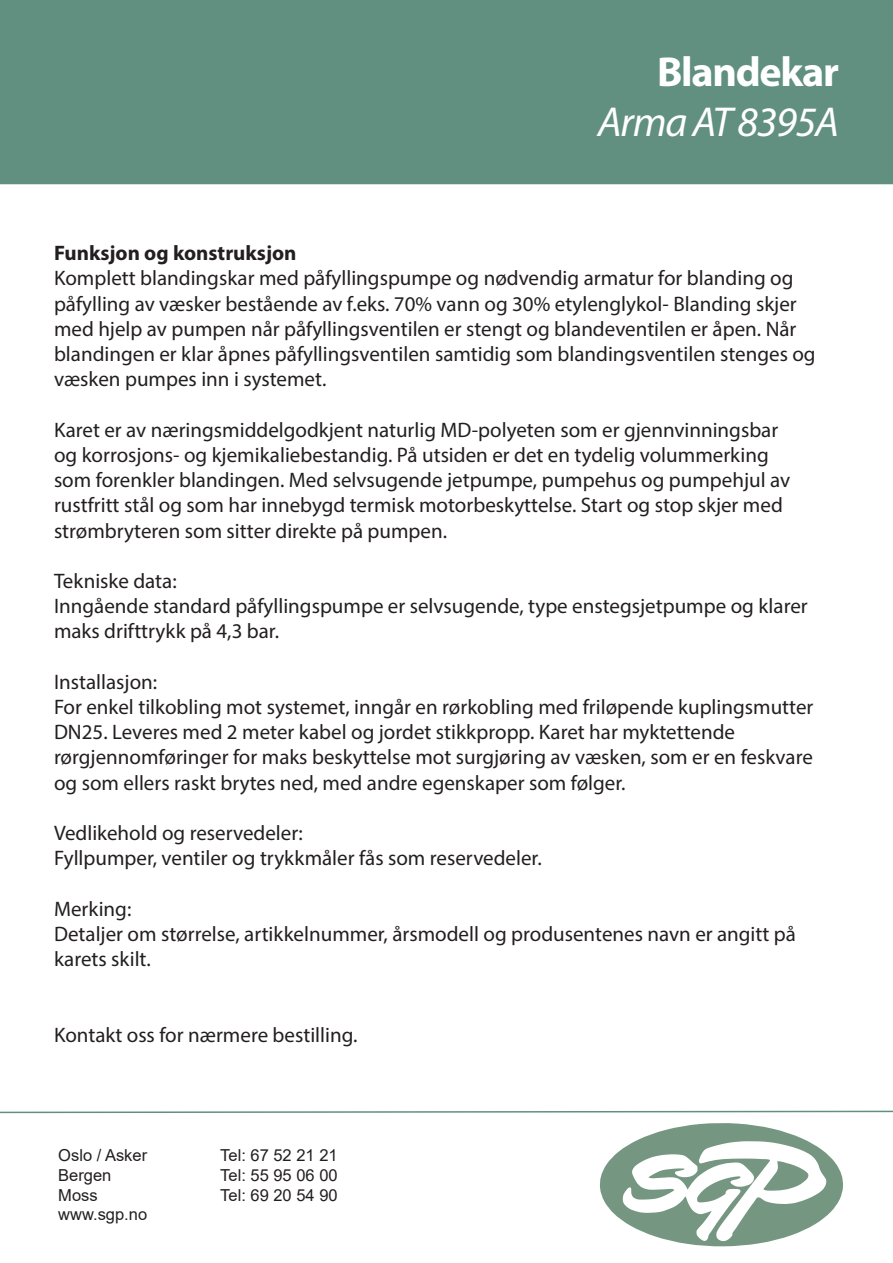
<style>
.page{position:relative;width:893px;height:1263px;background:#fff}
.page>*{position:absolute;margin:0;border:0;box-sizing:border-box;transform-origin:0 0}
.t1{font:italic 42px "Myriad Pro";letter-spacing:-.03em;color:#fff}
.t2{font:700 42px "Myriad Pro";letter-spacing:-.03em;color:#fff}
.t3{font:21px/25.2px "Myriad Pro";color:#231f20}
.t4{font:700 21px "Myriad Pro";color:#231f20}
.t5{font:16.5px "Arial";color:#231f20}
</style>
<div class="page">
<svg style="left:0;top:1110px;width:893px;height:4px"></svg>
<svg style="left:600px;top:1123px;width:243px;height:123px"></svg>
<div style="left:0;top:0;width:893px;height:184px;background:#619080"></div>
<p class="t2" style="left:657px;top:44px;width:183px">Blandekar</p>
<p class="t1" style="left:598px;top:96px;width:243px">Arma AT 8395A</p>
<p class="t4" style="left:54px;top:239px;width:244px">Funksjon og konstruksjon</p>
<p class="t3" style="left:54px;top:265px;width:763px">Komplett blandingskar med påfyllingspumpe og nødvendig armatur for blanding og påfylling av væsker bestående av f.eks. 70% vann og 30% etylenglykol- Blanding skjer med hjelp av pumpen når påfyllingsventilen er stengt og blandeventilen er åpen. Når blandingen er klar åpnes påfyllingsventilen samtidig som blandingsventilen stenges og væsken pumpes inn i systemet.</p>
<p class="t3" style="left:54px;top:417px;width:738px">Karet er av næringsmiddelgodkjent naturlig MD-polyeten som er gjennvinningsbar og korrosjons- og kjemikaliebestandig. På utsiden er det en tydelig volummerking som forenkler blandingen. Med selvsugende jetpumpe, pumpehus og pumpehjul av rustfritt stål og som har innebygd termisk motorbeskyttelse. Start og stop skjer med strømbryteren som sitter direkte på pumpen.</p>
<p class="t3" style="left:54px;top:568px;width:124px">Tekniske data:</p>
<p class="t3" style="left:54px;top:593px;width:755px">Inngående standard påfyllingspumpe er selvsugende, type enstegsjetpumpe og klarer maks drifttrykk på 4,3 bar.</p>
<p class="t3" style="left:54px;top:669px;width:105px">Installasjon:</p>
<p class="t3" style="left:54px;top:694px;width:761px">For enkel tilkobling mot systemet, inngår en rørkobling med friløpende kuplingsmutter DN25. Leveres med 2 meter kabel og jordet stikkpropp. Karet har myktettende rørgjennomføringer for maks beskyttelse mot surgjøring av væsken, som er en feskvare og som ellers raskt brytes ned, med andre egenskaper som følger.</p>
<p class="t3" style="left:54px;top:820px;width:250px">Vedlikehold og reservedeler:</p>
<p class="t3" style="left:54px;top:845px;width:489px">Fyllpumper, ventiler og trykkmåler fås som reservedeler.</p>
<p class="t3" style="left:54px;top:895px;width:79px">Merking:</p>
<p class="t3" style="left:54px;top:921px;width:743px">Detaljer om størrelse, artikkelnummer, årsmodell og produsentenes navn er angitt på karets skilt.</p>
<p class="t3" style="left:54px;top:1021px;width:305px">Kontakt oss for nærmere bestilling.</p>
<p class="t5" style="left:58px;top:1144px;width:90px">Oslo / Asker</p>
<p class="t5" style="left:220px;top:1144px;width:119px">Tel: 67 52 21 21</p>
<p class="t5" style="left:58px;top:1163px;width:55px">Bergen</p>
<p class="t5" style="left:220px;top:1163px;width:119px">Tel: 55 95 06 00</p>
<p class="t5" style="left:58px;top:1183px;width:41px">Moss</p>
<p class="t5" style="left:220px;top:1183px;width:119px">Tel: 69 20 54 90</p>
<p class="t5" style="left:58px;top:1203px;width:90px">www.sgp.no</p>
</div>
